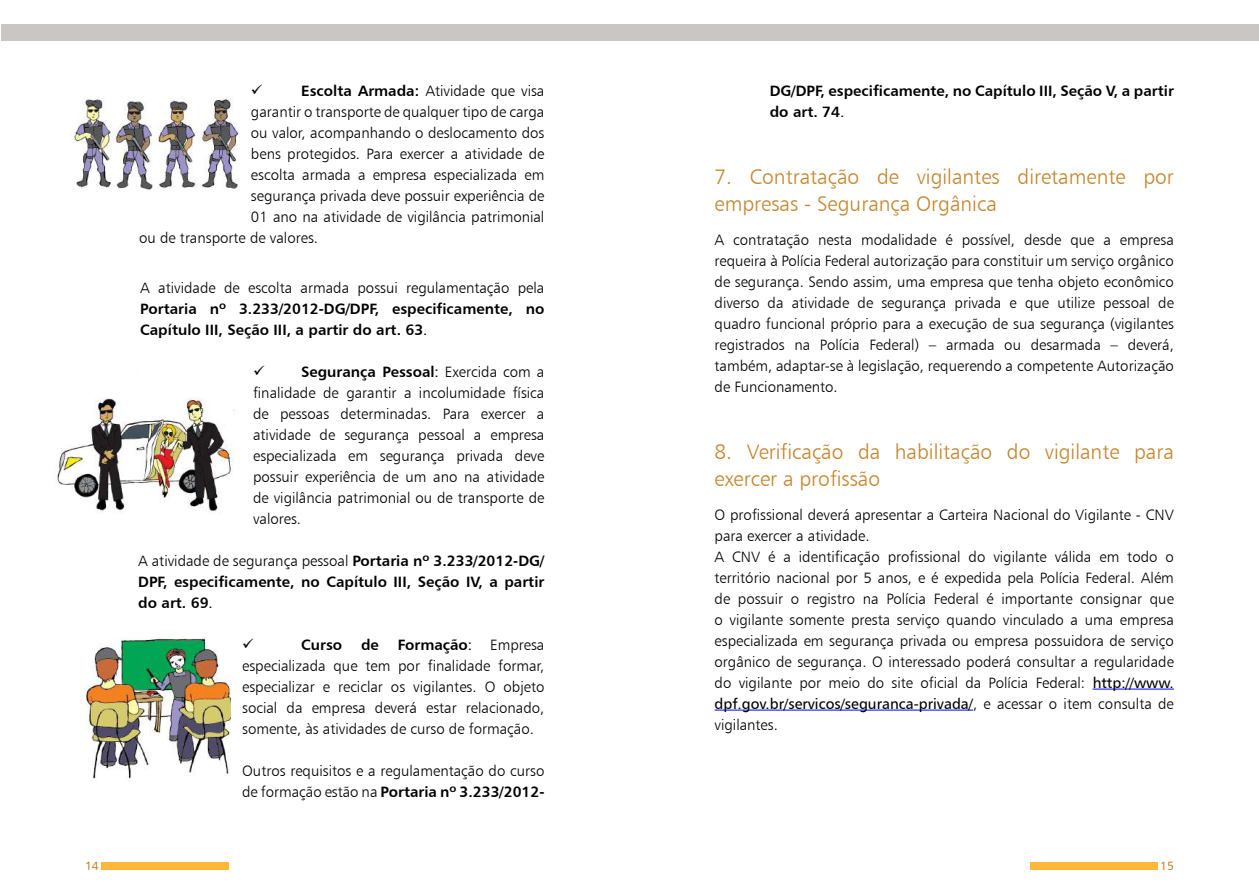
<style>
.page{position:relative;width:1259px;height:893px;background:#fff}
.page>*{position:absolute;margin:0;border:0;box-sizing:border-box;transform-origin:0 0}
.t1{font:21px/27px "Humanist 777 BT Light B";color:#c4862e}
.t2{font:15px/21px "Humanist 777 BT Light B";color:#000;text-align:justify}
.t3{font:15px/21px "Humanist 777 BT Bold B";color:#000}
.t4{font:15px "Humanist 777 BT Roman B";color:#000}
.t5{font:12px "Humanist 777 BT Roman B";color:#c4862e}
.s1{font-family:"Humanist 777 BT Bold B"}
.s2{font-family:"Humanist 777 BT Roman B"}
.s3{font-family:"Humanist 777 BT Light B"}
</style>
<div class="page">
<div style="left:1px;top:24px;width:1257px;height:17px;background:#cac6c4"></div>
<div style="left:101px;top:863px;width:128px;height:7px;background:#fdb739"></div>
<div style="left:1030px;top:863px;width:128px;height:7px;background:#fdb739"></div>
<hr style="left:1092px;top:689px;width:82px;height:1px;background:#00f">
<hr style="left:714px;top:710px;width:259px;height:1px;background:#00f">
<img style="left:57px;top:398px;width:178px;height:114px">
<img style="left:72px;top:97px;width:167px;height:93px">
<img style="left:80px;top:637px;width:150px;height:142px">
<p class="t2" style="left:301px;top:80px;width:245px"><span class="s1">Escolta Armada:</span> Atividade que visa</p>
<p class="t2" style="left:251px;top:101px;width:295px">garantir o transporte de qualquer tipo de carga</p>
<p class="t2" style="left:251px;top:122px;width:295px">ou valor, acompanhando o deslocamento dos</p>
<p class="t2" style="left:251px;top:143px;width:295px">bens protegidos. Para exercer a atividade de</p>
<p class="t2" style="left:251px;top:164px;width:295px">escolta armada a empresa especializada em</p>
<p class="t2" style="left:251px;top:185px;width:295px">segurança privada deve possuir experiência de</p>
<p class="t2" style="left:251px;top:206px;width:295px">01 ano na atividade de vigilância patrimonial</p>
<p class="t2" style="left:139px;top:227px;width:180px">ou de transporte de valores.</p>
<p class="t2" style="left:140px;top:277px;width:406px">A atividade de escolta armada possui regulamentação pela</p>
<p class="t3" style="left:140px;top:298px;width:406px">Portaria nº 3.233/2012-DG/DPF, especificamente, no<br>Capítulo III, Seção III, a partir do art. 63<span class="s2">.</span></p>
<p class="t3" style="left:301px;top:361px;width:245px">Segurança Pessoal<span class="s2">:</span> <span class="s3">Exercida com a</span></p>
<p class="t2" style="left:253px;top:382px;width:293px">finalidade de garantir a incolumidade física de pessoas determinadas. Para exercer a atividade de segurança pessoal a empresa especializada em segurança privada deve possuir experiência de um ano na atividade de vigilância patrimonial ou de transporte de valores.</p>
<p class="t2" style="left:138px;top:550px;width:408px">A atividade de segurança pessoal <span class="s1">Portaria nº 3.233/2012-DG/</span></p>
<p class="t3" style="left:138px;top:571px;width:408px">DPF, especificamente, no Capítulo III, Seção IV, a partir do art. 69<span class="s2">.</span></p>
<p class="t3" style="left:301px;top:634px;width:43px">Curso</p>
<p class="t3" style="left:361px;top:634px;width:19px">de</p>
<p class="t3" style="left:398px;top:634px;width:148px">Formação<span class="s2">:</span> <span class="s3">Empresa</span></p>
<p class="t2" style="left:242px;top:655px;width:304px">especializada que tem por finalidade formar, especializar e reciclar os vigilantes. O objeto social da empresa deverá estar relacionado, somente, às atividades de curso de formação.</p>
<p class="t2" style="left:242px;top:760px;width:304px">Outros requisitos e a regulamentação do curso</p>
<p class="t3" style="left:242px;top:781px;width:304px"><span class="s3">de formação estão na</span> Portaria nº 3.233/2012-</p>
<p class="t3" style="left:769px;top:80px;width:406px">DG/DPF, especificamente, no Capítulo III, Seção V, a partir do art. 74<span class="s2">.</span></p>
<h1 class="t1" style="left:714px;top:163px;width:461px">7. Contratação de vigilantes diretamente por empresas - Segurança Orgânica</h1>
<p class="t2" style="left:714px;top:229px;width:461px">A contratação nesta modalidade é possível, desde que a empresa requeira à Polícia Federal autorização para constituir um serviço orgânico de segurança. Sendo assim, uma empresa que tenha objeto econômico diverso da atividade de segurança privada e que utilize pessoal de quadro funcional próprio para a execução de sua segurança (vigilantes registrados na Polícia Federal) – armada ou desarmada – deverá, também, adaptar-se à legislação, requerendo a competente Autorização de Funcionamento.</p>
<h1 class="t1" style="left:714px;top:438px;width:461px">8. Verificação da habilitação do vigilante para exercer a profissão</h1>
<p class="t2" style="left:714px;top:504px;width:461px;text-align:left">O profissional deverá apresentar a Carteira Nacional do Vigilante - CNV para exercer a atividade.<br>A CNV é a identificação profissional do vigilante válida em todo o território nacional por 5 anos, e é expedida pela Polícia Federal. Além de possuir o registro na Polícia Federal é importante consignar que o vigilante somente presta serviço quando vinculado a uma empresa especializada em segurança privada ou empresa possuidora de serviço orgânico de segurança. O interessado poderá consultar a regularidade do vigilante por meio do site oficial da Polícia Federal: <span class="s2">http://www.</span></p>
<p class="t4" style="left:714px;top:694px;width:461px">dpf.gov.br/servicos/seguranca-privada/<span class="s3">, e acessar o item consulta de</span></p>
<p class="t2" style="left:714px;top:714px;width:65px">vigilantes.</p>
<p class="t5" style="left:85px;top:858px;width:15px">14</p>
<p class="t5" style="left:1160px;top:858px;width:15px">15</p>
</div>
